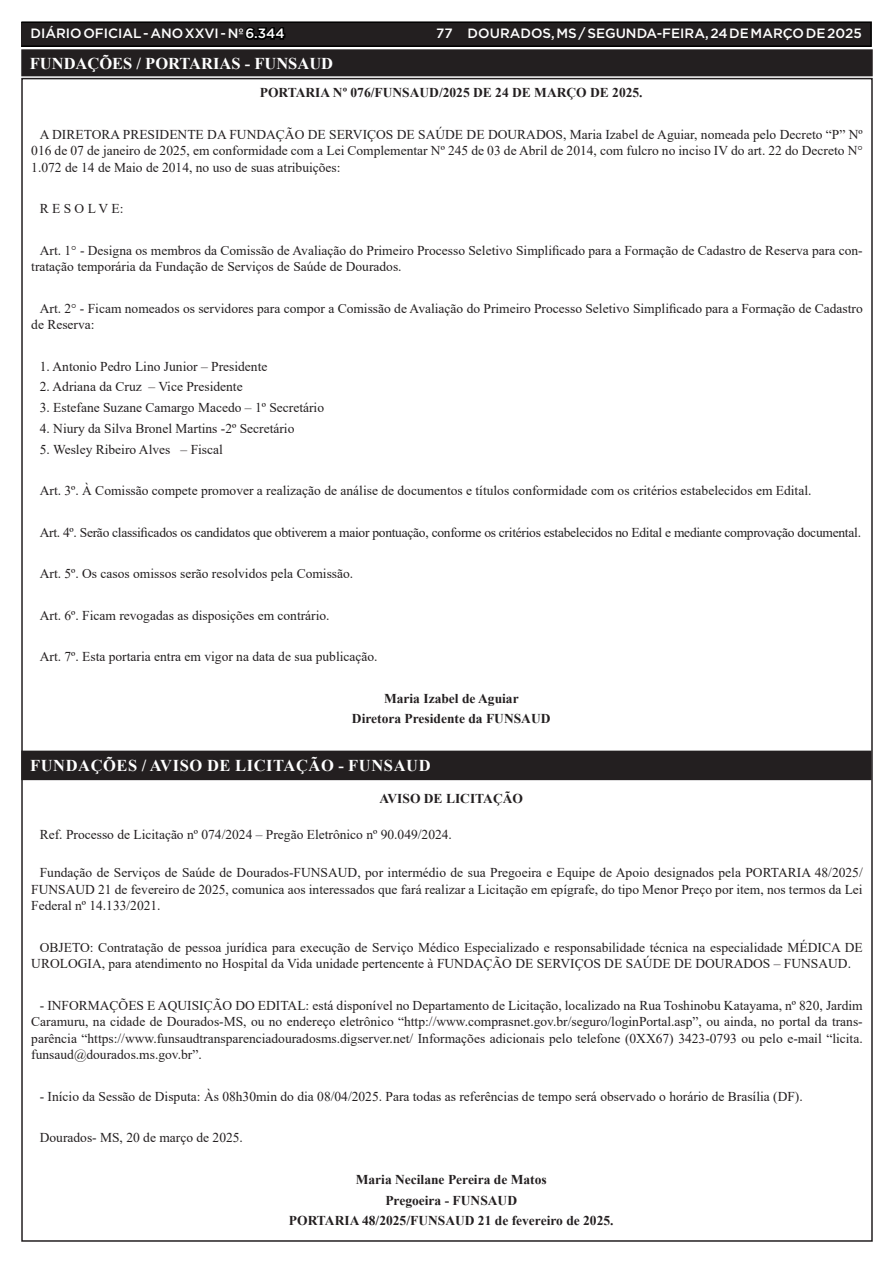
<style>
.page{position:relative;width:893px;height:1263px;background:#fff}
.page>*{position:absolute;margin:0;border:0;box-sizing:border-box;transform-origin:0 0}
.TEXTO{font:700 16.5px "Times New Roman";letter-spacing:.035em;color:#fff}
.TEXTO-2{font:700 16.5px "Times New Roman";color:#fff}
.TEXTO-3{font:13.5px/16.5px "Times New Roman";color:#231f20;text-align:justify}
.TEXTO-4{font:700 13.5px "Times New Roman";color:#231f20}
.TEXTO-5{font:13.5px "Times New Roman";letter-spacing:-.02em;color:#231f20}
.t1{font:500 13.5px "Gotham";color:#fff}
.s1{color:#000}
</style>
<div class="page">
<div style="left:21px;top:22px;width:850px;height:24px;background:#231f20"></div>
<div style="left:21px;top:21px;width:851px;height:26px;border:2px solid #000"></div>
<div style="left:23px;top:753px;width:846px;height:25px;background:#231f20"></div>
<div style="left:21px;top:751px;width:850px;height:29px;border:4px solid #231f20"></div>
<div style="left:23px;top:51px;width:848px;height:23px;background:#231f20"></div>
<div style="left:21px;top:49px;width:852px;height:27px;border:4px solid #231f20"></div>
<p class="t1" style="left:31px;top:25px;width:256px">DIÁRIO OFICIAL - ANO XXVI - Nº <span class="s1">6.344</span></p>
<p class="t1" style="left:436px;top:25px;width:427px">77 DOURADOS, MS / SEGUNDA-FEIRA, 24 DE MARÇO DE 2025</p>
<p class="TEXTO-2" style="left:30px;top:52px;width:305px">FUNDAÇÕES / PORTARIAS - FUNSAUD</p>
<p class="TEXTO-4" style="left:260px;top:83px;width:384px">PORTARIA Nº 076/FUNSAUD/2025 DE 24 DE MARÇO DE 2025.</p>
<p class="TEXTO-3" style="left:31px;top:125px;width:833px;text-indent:9px">A DIRETORA PRESIDENTE DA FUNDAÇÃO DE SERVIÇOS DE SAÚDE DE DOURADOS, Maria Izabel de Aguiar, nomeada pelo Decreto “P” Nº 016 de 07 de janeiro de 2025, em conformidade com a Lei Complementar Nº 245 de 03 de Abril de 2014, com fulcro no inciso IV do art. 22 do Decreto N° 1.072 de 14 de Maio de 2014, no uso de suas atribuições:</p>
<p class="TEXTO-3" style="left:40px;top:200px;width:85px">R E S O L V E:</p>
<p class="TEXTO-3" style="left:31px;top:241px;width:833px;text-indent:9px">Art. 1° - Designa os membros da Comissão de Avaliação do Primeiro Processo Seletivo Simplificado para a Formação de Cadastro de Reserva para con&shy;tratação temporária da Fundação de Serviços de Saúde de Dourados.</p>
<p class="TEXTO-3" style="left:31px;top:299px;width:833px;text-indent:9px">Art. 2° - Ficam nomeados os servidores para compor a Comissão de Avaliação do Primeiro Processo Seletivo Simplificado para a Formação de Cadastro de Reserva:</p>
<p class="TEXTO-3" style="left:40px;top:357px;width:229px">1. Antonio Pedro Lino Junior – Presidente</p>
<p class="TEXTO-3" style="left:40px;top:378px;width:204px">2. Adriana da Cruz – Vice Presidente</p>
<p class="TEXTO-3" style="left:40px;top:399px;width:286px">3. Estefane Suzane Camargo Macedo – 1º Secretário</p>
<p class="TEXTO-3" style="left:40px;top:420px;width:256px">4. Niury da Silva Bronel Martins -2º Secretário</p>
<p class="TEXTO-3" style="left:40px;top:440px;width:185px">5. Wesley Ribeiro Alves – Fiscal</p>
<p class="TEXTO-3" style="left:40px;top:482px;width:773px">Art. 3º. À Comissão compete promover a realização de análise de documentos e títulos conformidade com os critérios estabelecidos em Edital.</p>
<p class="TEXTO-5" style="left:40px;top:522px;width:823px">Art. 4º. Serão classificados os candidatos que obtiverem a maior pontuação, conforme os critérios estabelecidos no Edital e mediante comprovação documental.</p>
<p class="TEXTO-3" style="left:40px;top:565px;width:315px">Art. 5º. Os casos omissos serão resolvidos pela Comissão.</p>
<p class="TEXTO-3" style="left:40px;top:606px;width:291px">Art. 6º. Ficam revogadas as disposições em contrário.</p>
<p class="TEXTO-3" style="left:40px;top:648px;width:339px">Art. 7º. Esta portaria entra em vigor na data de sua publicação.</p>
<p class="TEXTO-4" style="left:384px;top:688px;width:136px">Maria Izabel de Aguiar</p>
<p class="TEXTO-4" style="left:352px;top:709px;width:200px">Diretora Presidente da FUNSAUD</p>
<p class="TEXTO" style="left:30px;top:753px;width:402px">FUNDAÇÕES / AVISO DE LICITAÇÃO - FUNSAUD</p>
<p class="TEXTO-4" style="left:379px;top:789px;width:145px">AVISO DE LICITAÇÃO</p>
<p class="TEXTO-3" style="left:40px;top:826px;width:414px">Ref. Processo de Licitação nº 074/2024 – Pregão Eletrônico nº 90.049/2024.</p>
<p class="TEXTO-3" style="left:31px;top:864px;width:833px;text-indent:9px">Fundação de Serviços de Saúde de Dourados-FUNSAUD, por intermédio de sua Pregoeira e Equipe de Apoio designados pela PORTARIA 48/2025/ FUNSAUD 21 de fevereiro de 2025, comunica aos interessados que fará realizar a Licitação em epígrafe, do tipo Menor Preço por item, nos termos da Lei Federal nº 14.133/2021.</p>
<p class="TEXTO-3" style="left:31px;top:939px;width:833px;text-indent:9px">OBJETO: Contratação de pessoa jurídica para execução de Serviço Médico Especializado e responsabilidade técnica na especialidade MÉDICA DE<br>UROLOGIA, para atendimento no Hospital da Vida unidade pertencente à FUNDAÇÃO DE SERVIÇOS DE SAÚDE DE DOURADOS – FUNSAUD.</p>
<p class="TEXTO-3" style="left:31px;top:997px;width:833px;text-indent:9px">- INFORMAÇÕES E AQUISIÇÃO DO EDITAL: está disponível no Departamento de Licitação, localizado na Rua Toshinobu Katayama, nº 820, Jardim Caramuru, na cidade de Dourados-MS, ou no endereço eletrônico “http://www.comprasnet.gov.br/seguro/loginPortal.asp”, ou ainda, no portal da trans&shy;parência “https://www.funsaudtransparenciadouradosms.digserver.net/ Informações adicionais pelo telefone (0XX67) 3423-0793 ou pelo e-mail “licita. funsaud@dourados.ms.gov.br”.</p>
<p class="TEXTO-3" style="left:40px;top:1088px;width:764px">- Início da Sessão de Disputa: Às 08h30min do dia 08/04/2025. Para todas as referências de tempo será observado o horário de Brasília (DF).</p>
<p class="TEXTO-3" style="left:40px;top:1129px;width:205px">Dourados- MS, 20 de março de 2025.</p>
<p class="TEXTO-4" style="left:356px;top:1170px;width:192px">Maria Necilane Pereira de Matos</p>
<p class="TEXTO-4" style="left:385px;top:1190px;width:133px">Pregoeira - FUNSAUD</p>
<p class="TEXTO-4" style="left:289px;top:1211px;width:326px">PORTARIA 48/2025/FUNSAUD 21 de fevereiro de 2025.</p>
</div>
